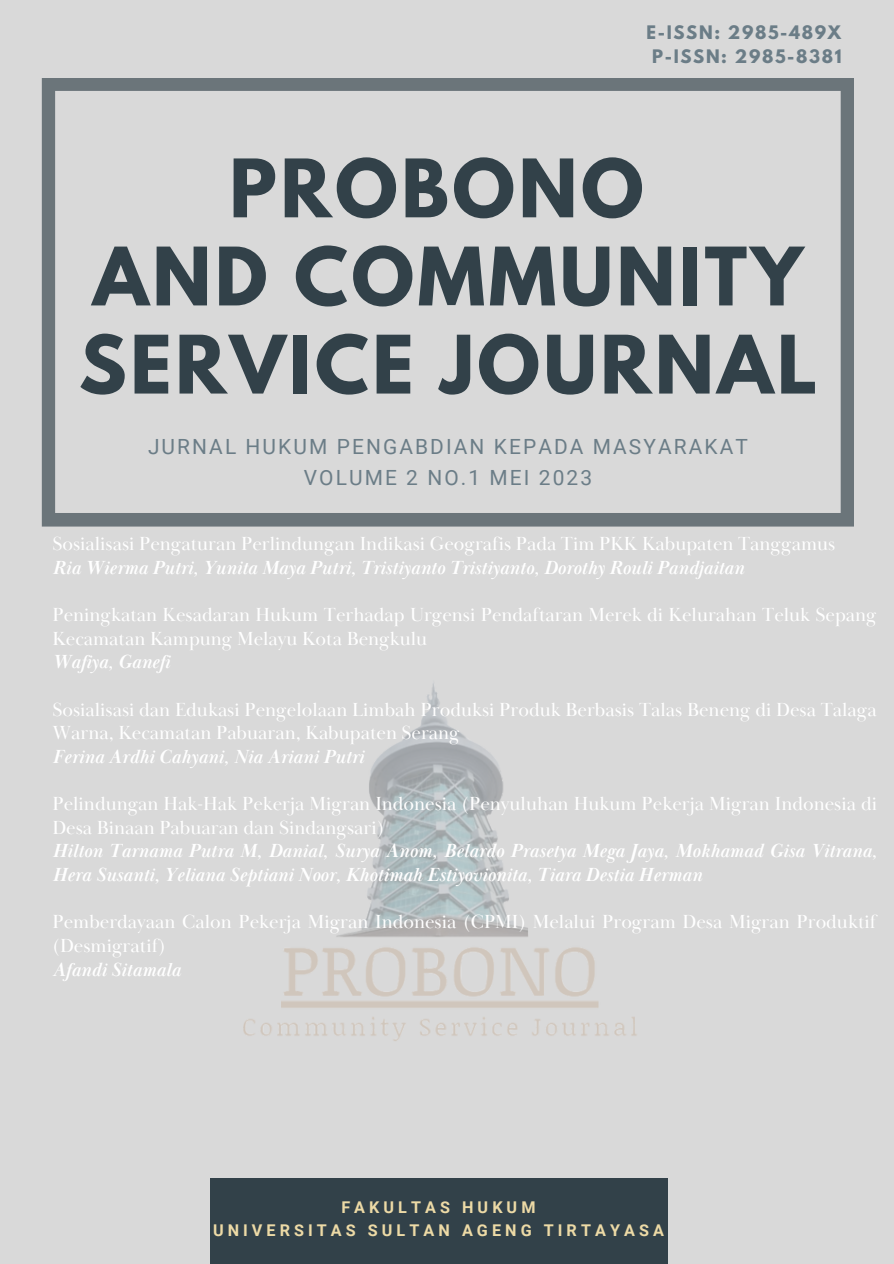
<style>
.page{position:relative;width:894px;height:1264px;background:#fff}
.page>*{position:absolute;margin:0;border:0;box-sizing:border-box;transform-origin:0 0}
.t1{font:700 71.25px/88.1px "League Spartan";letter-spacing:.05em;color:#324149}
.t2{font:20.85px "Roboto";letter-spacing:.1em;color:#6b7d87}
.t3{font:19.5px/23.7px "Baskerville Display PT";color:#fff}
.t4{font:italic 700 19.5px/23.7px "Baskerville Display PT";color:#fff}
.t5{font:700 16.5px "League Spartan";letter-spacing:.1em;color:#6b7d87}
.t6{font:700 16.2px "Roboto";letter-spacing:.25em;color:#eddaa6}
</style>
<div class="page">
<div style="left:0;top:0;width:893px;height:1263px;background:#d9d9d9"></div>
<div style="left:209px;top:1177px;width:458px;height:86px;background:#324149"></div>
<svg style="left:42px;top:78px;width:811px;height:448px"></svg>
<img style="left:243px;top:683px;width:394px;height:358px">
<p class="t5" style="left:646px;top:24px;width:196px">E-ISSN: 2985-489X</p>
<p class="t5" style="left:652px;top:48px;width:191px">P-ISSN: 2985-8381</p>
<p class="t1" style="left:229px;top:154px;width:416px">PROBONO</p>
<p class="t1" style="left:79px;top:242px;width:739px">AND COMMUNITY<br>SERVICE JOURNAL</p>
<p class="t2" style="left:148px;top:435px;width:601px">JURNAL HUKUM PENGABDIAN KEPADA MASYARAKAT</p>
<p class="t2" style="left:304px;top:465px;width:290px">VOLUME 2 NO.1 MEI 2023</p>
<p class="t3" style="left:52px;top:532px;width:784px">Sosialisasi Pengaturan Perlindungan Indikasi Geografis Pada Tim PKK Kabupaten Tanggamus</p>
<p class="t4" style="left:52px;top:556px;width:693px">Ria Wierma Putri, Yunita Maya Putri, Tristiyanto Tristiyanto, Dorothy Rouli Pandjaitan</p>
<p class="t3" style="left:52px;top:603px;width:825px">Peningkatan Kesadaran Hukum Terhadap Urgensi Pendaftaran Merek di Kelurahan Teluk Sepang<br>Kecamatan Kampung Melayu Kota Bengkulu</p>
<p class="t4" style="left:52px;top:650px;width:119px">Wafiya, Ganefi</p>
<p class="t3" style="left:52px;top:698px;width:825px">Sosialisasi dan Edukasi Pengelolaan Limbah Produksi Produk Berbasis Talas Beneng di Desa Talaga<br>Warna, Kecamatan Pabuaran, Kabupaten Serang</p>
<p class="t4" style="left:52px;top:745px;width:313px">Ferina Ardhi Cahyani, Nia Ariani Putri</p>
<p class="t3" style="left:52px;top:792px;width:826px">Pelindungan Hak-Hak Pekerja Migran Indonesia (Penyuluhan Hukum Pekerja Migran Indonesia di<br>Desa Binaan Pabuaran dan Sindangsari)</p>
<p class="t4" style="left:52px;top:840px;width:826px">Hilton Tarnama Putra M, Danial, Surya Anom, Belardo Prasetya Mega Jaya, Mokhamad Gisa Vitrana,<br>Hera Susanti, Yeliana Septiani Noor, Khotimah Estiyovionita, Tiara Destia Herman</p>
<p class="t3" style="left:52px;top:910px;width:825px">Pemberdayaan Calon Pekerja Migran Indonesia (CPMI) Melalui Program Desa Migran Produktif (Desmigratif)</p>
<p class="t4" style="left:52px;top:958px;width:130px">Afandi Sitamala</p>
<p class="t6" style="left:341px;top:1198px;width:195px">FAKULTAS HUKUM</p>
<p class="t6" style="left:213px;top:1221px;width:452px">UNIVERSITAS SULTAN AGENG TIRTAYASA</p>
</div>
